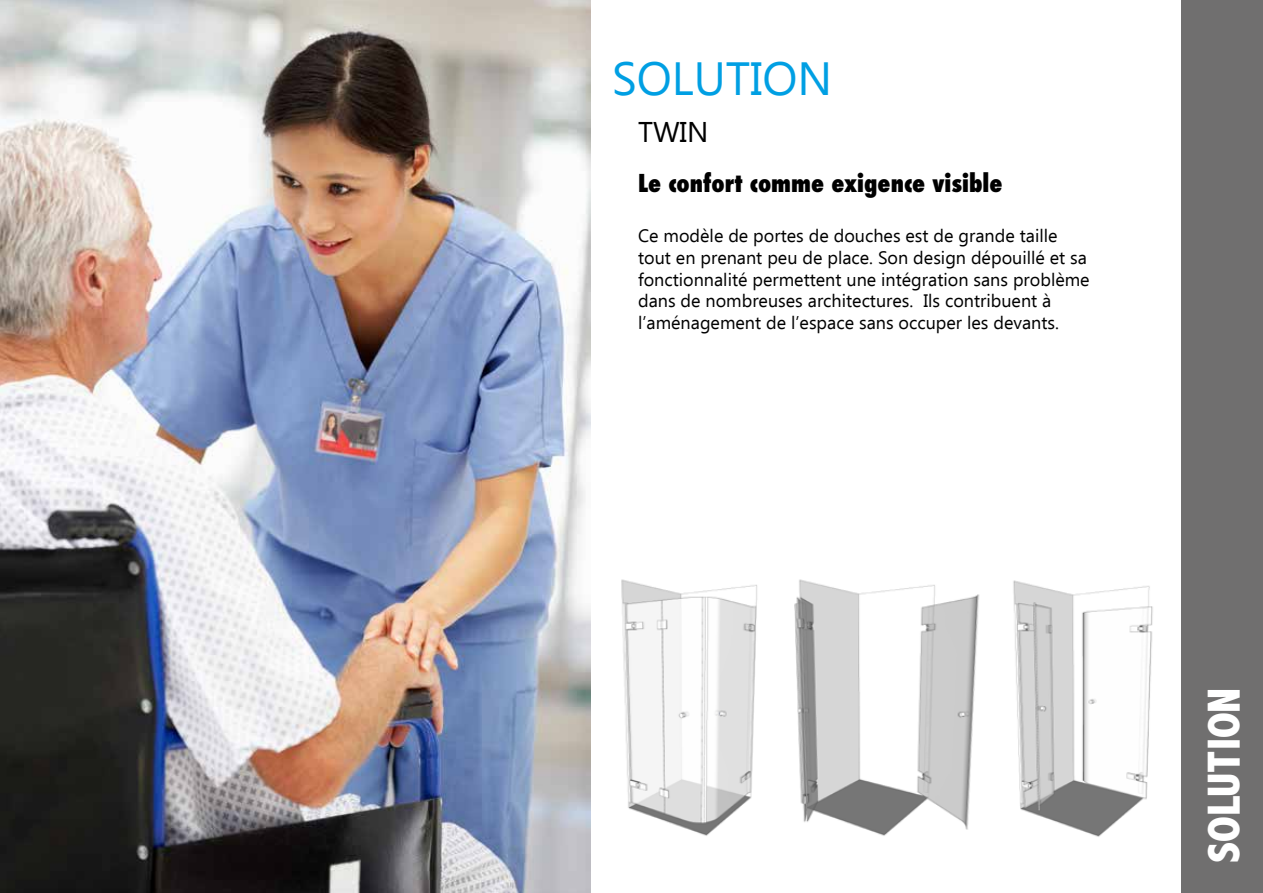
<style>
.page{position:relative;width:1263px;height:893px;background:#fff}
.page>*{position:absolute;margin:0;border:0;box-sizing:border-box;transform-origin:0 0}
.t1{font:46.5px "Ebrima";color:#009fe3}
.t2{font:800 condensed 46.5px "Abadi";color:#fff}
.t3{font:28.5px "Ebrima";color:#000}
.t4{font:800 condensed 24px "Futura";color:#000}
.t5{font:18px/21.6px "Ebrima";color:#000}
</style>
<div class="page">
<div style="left:1181px;top:0;width:82px;height:893px;background:#706f6f"></div>
<img style="left:621px;top:579px;width:136px;height:257px">
<img style="left:794px;top:579px;width:186px;height:257px">
<img style="left:1013px;top:580px;width:140px;height:257px">
<img style="left:0;top:0;width:590px;height:893px">
<h1 class="t1" style="left:612px;top:45px;width:222px">SOLUTION</h1>
<h2 class="t3" style="left:638px;top:111px;width:72px">TWIN</h2>
<h3 class="t4" style="left:638px;top:167px;width:366px">Le confort comme exigence visible</h3>
<p class="t5" style="left:638px;top:226px;width:453px">Ce modèle de portes de douches est de grande taille tout en prenant peu de place. Son design dépouillé et sa fonctionnalité permettent une intégration sans problème dans de nombreuses architectures. Ils contribuent à l’aménagement de l’espace sans occuper les devants.</p>
<h1 class="t2" style="left:1197px;top:863px;width:177px;rotate:-90deg">SOLUTION</h1>
</div>
